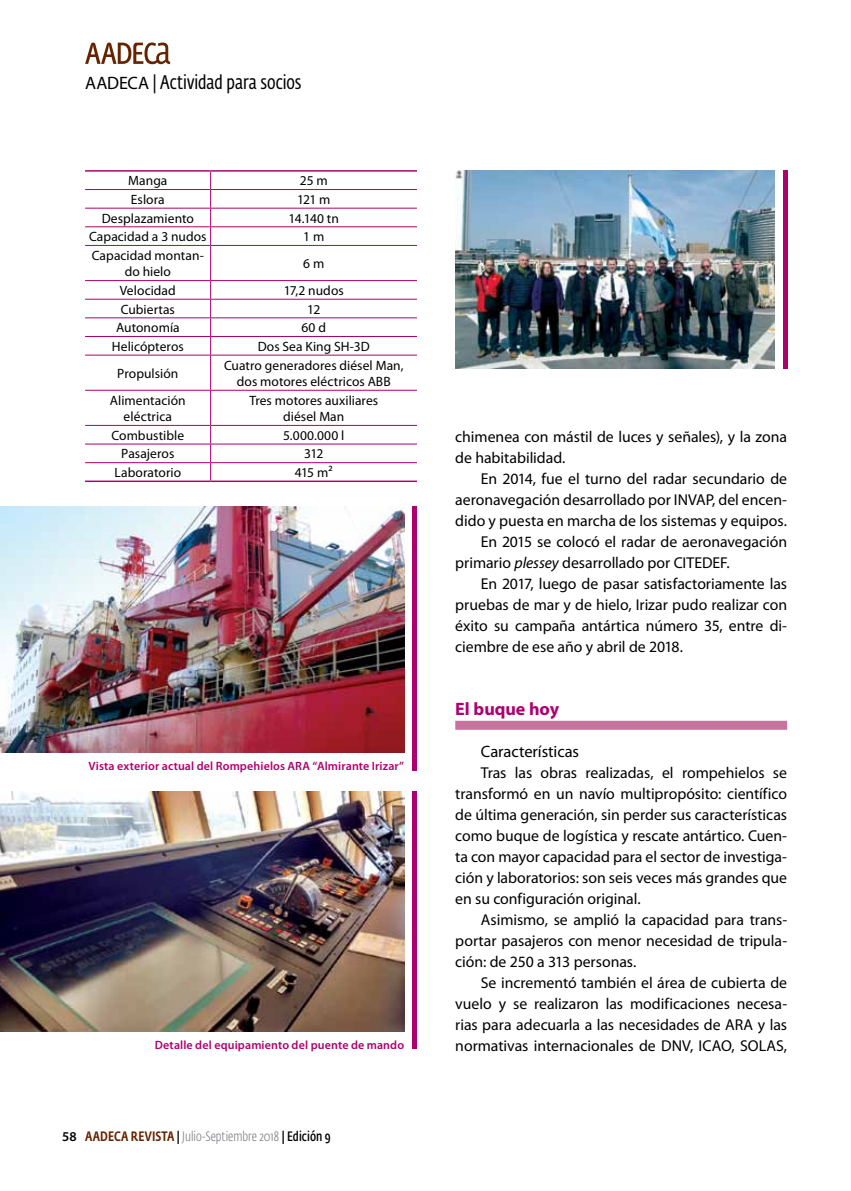
<style>
.page{position:relative;width:851px;height:1191px;background:#fff}
.page>*{position:absolute;margin:0;border:0;box-sizing:border-box;transform-origin:0 0}
.t1{font:19.5px "Fedra Sans Cond Std";color:#000}
.t2{font:700 18px "Myriad Pro";color:#ae006e}
.t3{font:16.5px "Myriad Pro";letter-spacing:-.005em;color:#000}
.t4{font:15.75px/21px "Myriad Pro";color:#000;text-align:justify}
.t5{font:13.5px/16.5px "Myriad Pro";letter-spacing:.005em;color:#000;text-align:center}
.t6{font:300 13.5px "Fedra Sans Cond Std";letter-spacing:.005em;color:#808285}
.t7{font:600 12px "Myriad Pro";letter-spacing:.01em;color:#ae006e}
.s1{font-family:"Myriad Pro";font-size:18px}
.s2{font-family:"Myriad Pro";font-weight:600;color:#000}
.s3{font-weight:500;color:#652300}
.s4{font-weight:500;color:#000}
.s5{font-weight:600;color:#000}
.s6{font-style:italic}
</style>
<div class="page">
<svg style="left:85px;top:43px;width:85px;height:21px"></svg>
<div style="left:455px;top:721px;width:332px;height:9px;background:#c8729e"></div>
<hr style="left:85px;top:189px;width:125px;height:1px;background:#ae006e">
<hr style="left:210px;top:189px;width:207px;height:1px;background:#ae006e">
<hr style="left:85px;top:208px;width:125px;height:1px;background:#ae006e">
<hr style="left:210px;top:208px;width:207px;height:1px;background:#ae006e">
<hr style="left:85px;top:226px;width:125px;height:1px;background:#ae006e">
<hr style="left:210px;top:226px;width:207px;height:1px;background:#ae006e">
<svg style="left:210px;top:172px;width:1px;height:73px"></svg>
<hr style="left:85px;top:245px;width:125px;height:1px;background:#ae006e">
<hr style="left:210px;top:245px;width:207px;height:1px;background:#ae006e">
<hr style="left:210px;top:246px;width:1px;height:34px;background:#ae006e">
<hr style="left:85px;top:280px;width:125px;height:1px;background:#ae006e">
<hr style="left:210px;top:280px;width:207px;height:1px;background:#ae006e">
<hr style="left:85px;top:299px;width:125px;height:1px;background:#ae006e">
<hr style="left:210px;top:299px;width:207px;height:1px;background:#ae006e">
<hr style="left:85px;top:317px;width:125px;height:1px;background:#ae006e">
<hr style="left:210px;top:317px;width:207px;height:1px;background:#ae006e">
<hr style="left:85px;top:336px;width:125px;height:1px;background:#ae006e">
<hr style="left:210px;top:336px;width:207px;height:1px;background:#ae006e">
<svg style="left:210px;top:281px;width:1px;height:74px"></svg>
<hr style="left:85px;top:355px;width:125px;height:1px;background:#ae006e">
<hr style="left:210px;top:355px;width:207px;height:1px;background:#ae006e">
<hr style="left:210px;top:355px;width:1px;height:35px;background:#ae006e">
<hr style="left:85px;top:390px;width:125px;height:1px;background:#ae006e">
<hr style="left:210px;top:390px;width:207px;height:1px;background:#ae006e">
<hr style="left:210px;top:390px;width:1px;height:35px;background:#ae006e">
<hr style="left:85px;top:425px;width:125px;height:1px;background:#ae006e">
<hr style="left:210px;top:425px;width:207px;height:1px;background:#ae006e">
<hr style="left:85px;top:444px;width:125px;height:1px;background:#ae006e">
<hr style="left:210px;top:444px;width:207px;height:1px;background:#ae006e">
<hr style="left:85px;top:462px;width:125px;height:1px;background:#ae006e">
<hr style="left:210px;top:462px;width:207px;height:1px;background:#ae006e">
<svg style="left:210px;top:426px;width:1px;height:54px"></svg>
<hr style="left:85px;top:480px;width:125px;height:2px;background:#ae006e">
<hr style="left:210px;top:480px;width:207px;height:2px;background:#ae006e">
<hr style="left:85px;top:170px;width:125px;height:2px;background:#ae006e">
<hr style="left:210px;top:170px;width:207px;height:2px;background:#ae006e">
<img style="left:0;top:506px;width:404px;height:247px">
<div style="left:412px;top:506px;width:5px;height:264px;background:#ae006e"></div>
<img style="left:0;top:791px;width:404px;height:240px">
<div style="left:412px;top:791px;width:5px;height:257px;background:#ae006e"></div>
<img style="left:455px;top:170px;width:319px;height:199px">
<div style="left:782px;top:170px;width:5px;height:199px;background:#ae006e"></div>
<p class="t1" style="left:85px;top:71px;width:218px"><span class="s1">AADECA</span> | Actividad para socios</p>
<p class="t5" style="left:128px;top:173px;width:41px">Manga</p>
<p class="t5" style="left:300px;top:173px;width:29px">25 m</p>
<p class="t5" style="left:131px;top:191px;width:35px">Eslora</p>
<p class="t5" style="left:297px;top:191px;width:35px">121 m</p>
<p class="t5" style="left:102px;top:210px;width:94px">Desplazamiento</p>
<p class="t5" style="left:288px;top:210px;width:52px">14.140 tn</p>
<p class="t5" style="left:89px;top:229px;width:119px">Capacidad a 3 nudos</p>
<p class="t5" style="left:303px;top:229px;width:23px">1 m</p>
<p class="t5" style="left:92px;top:247px;width:114px">Capacidad montan&shy;do hielo</p>
<p class="t5" style="left:303px;top:255px;width:23px">6 m</p>
<p class="t5" style="left:120px;top:282px;width:57px">Velocidad</p>
<p class="t5" style="left:284px;top:282px;width:61px">17,2 nudos</p>
<p class="t5" style="left:121px;top:301px;width:56px">Cubiertas</p>
<p class="t5" style="left:307px;top:301px;width:14px">12</p>
<p class="t5" style="left:116px;top:320px;width:65px">Autonomía</p>
<p class="t5" style="left:301px;top:320px;width:26px">60 d</p>
<p class="t5" style="left:112px;top:338px;width:73px">Helicópteros</p>
<p class="t5" style="left:258px;top:338px;width:114px">Dos Sea King SH-3D</p>
<p class="t5" style="left:117px;top:365px;width:63px">Propulsión</p>
<p class="t5" style="left:224px;top:357px;width:181px">Cuatro generadores diésel Man, dos motores eléctricos ABB</p>
<p class="t5" style="left:110px;top:392px;width:77px">Alimentación eléctrica</p>
<p class="t5" style="left:249px;top:392px;width:130px">Tres motores auxiliares diésel Man</p>
<p class="t5" style="left:111px;top:427px;width:74px">Combustible</p>
<p class="t5" style="left:283px;top:427px;width:63px">5.000.000 l</p>
<p class="t5" style="left:121px;top:446px;width:55px">Pasajeros</p>
<p class="t5" style="left:304px;top:446px;width:21px">312</p>
<p class="t5" style="left:114px;top:464px;width:68px">Laboratorio</p>
<p class="t5" style="left:295px;top:464px;width:39px">415 m²</p>
<p class="t7" style="left:88px;top:759px;width:317px">Vista exterior actual del Rompehielos ARA “Almirante Irizar”</p>
<p class="t7" style="left:155px;top:1038px;width:251px">Detalle del equipamiento del puente de mando</p>
<p class="t6" style="left:62px;top:1128px;width:270px"><span class="s2">58</span> <span class="s3">AADECA REVISTA</span> <span class="s4">|</span> Julio-Septiembre 2018 <span class="s4">|</span> <span class="s5">Edición 9</span></p>
<p class="t4" style="left:455px;top:426px;width:333px">chimenea con mástil de luces y señales), y la zona de habitabilidad.</p>
<p class="t4" style="left:480px;top:468px;width:308px">En 2014, fue el turno del radar secundario de</p>
<p class="t4" style="left:455px;top:489px;width:333px">aeronavegación desarrollado por INVAP, del encen-</p>
<p class="t4" style="left:455px;top:510px;width:333px">dido y puesta en marcha de los sistemas y equipos.</p>
<p class="t4" style="left:480px;top:531px;width:308px">En 2015 se colocó el radar de aeronavegación</p>
<p class="t4" style="left:455px;top:552px;width:276px">primario <span class="s6">plessey</span> desarrollado por CITEDEF.</p>
<p class="t4" style="left:480px;top:573px;width:308px">En 2017, luego de pasar satisfactoriamente las</p>
<p class="t4" style="left:455px;top:594px;width:333px">pruebas de mar y de hielo, Irizar pudo realizar con</p>
<p class="t4" style="left:455px;top:615px;width:333px">éxito su campaña antártica número 35, entre di-</p>
<p class="t4" style="left:455px;top:636px;width:229px">ciembre de ese año y abril de 2018.</p>
<p class="t2" style="left:455px;top:698px;width:105px">El buque hoy</p>
<p class="t3" style="left:480px;top:742px;width:100px">Características</p>
<p class="t4" style="left:455px;top:762px;width:333px;text-indent:26px">Tras las obras realizadas, el rompehielos se transformó en un navío multipropósito: científico de última generación, sin perder sus características como buque de logística y rescate antártico. Cuen&shy;ta con mayor capacidad para el sector de investiga&shy;ción y laboratorios: son seis veces más grandes que en su configuración original.</p>
<p class="t4" style="left:455px;top:909px;width:333px;text-indent:25px">Asimismo, se amplió la capacidad para trans&shy;portar pasajeros con menor necesidad de tripula&shy;ción: de 250 a 313 personas.</p>
<p class="t4" style="left:455px;top:972px;width:333px;text-indent:26px">Se incrementó también el área de cubierta de vuelo y se realizaron las modificaciones necesa&shy;rias para adecuarla a las necesidades de ARA y las normativas internacionales de DNV, ICAO, SOLAS,</p>
</div>
